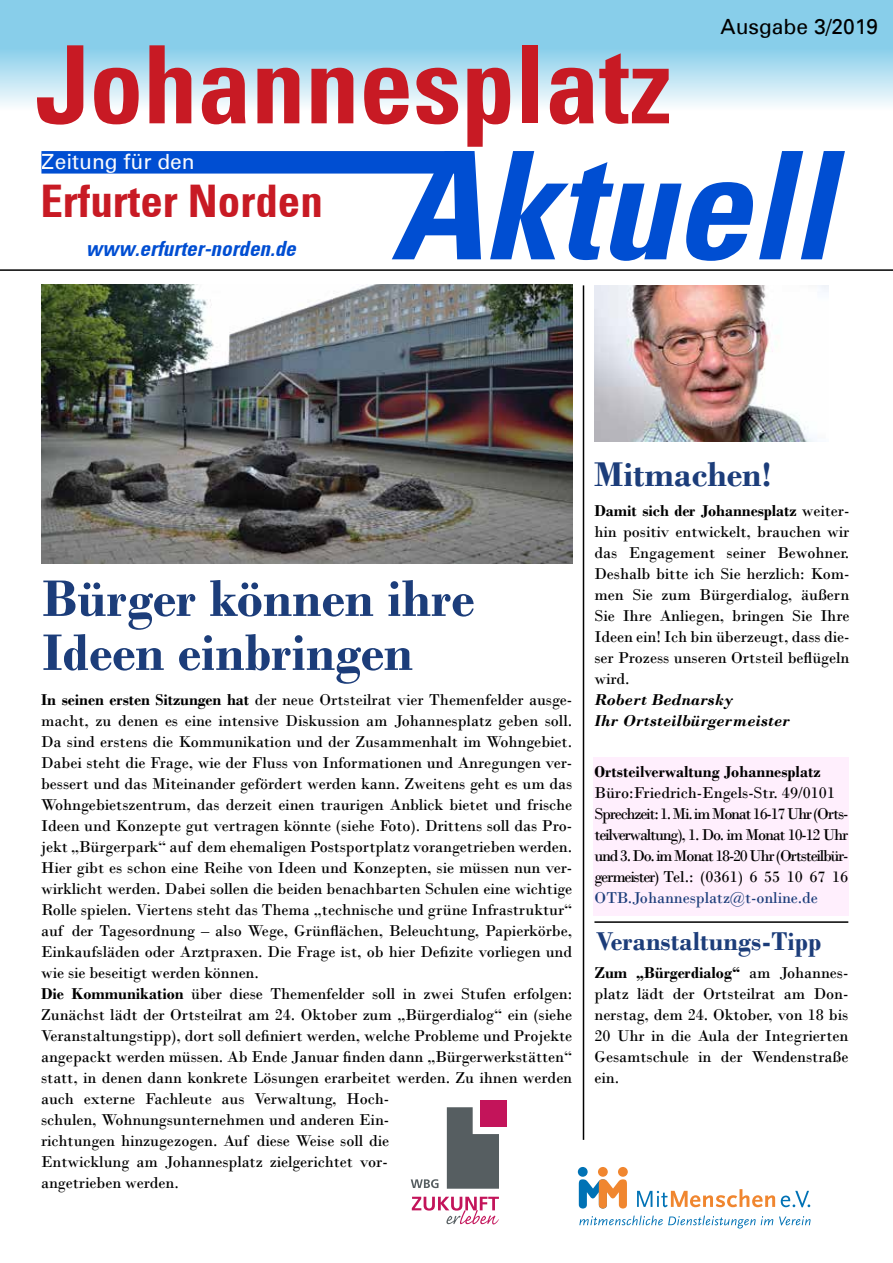
<style>
.page{position:relative;width:893px;height:1263px;background:#fff}
.page>*{position:absolute;margin:0;border:0;box-sizing:border-box;transform-origin:0 0}
.t1{font:150px "Unive Con Bol Obl";color:#004ed2}
.t2{font:700 condensed 108px "Univers";color:#c81a24}
.t3{font:700 54px/54px "Bodoni";color:#1c3d7a}
.t4{font:700 condensed 45px "Univers";color:#c81a24}
.t5{font:700 36px "Bodoni";color:#1c3d7a}
.t6{font:700 27px "Bodoni";color:#1c3d7a}
.t7{font:21px "Unive Con Bol Obl";color:#004ed2}
.t8{font:21px "Univers";color:#000}
.t9{font:21px "Univers";color:#fdfdfd}
.t10{font:16.5px/21px "Bodoni";letter-spacing:-.005em;color:#000;text-align:justify}
.t11{font:16.5px/21px "Bodoni";letter-spacing:-.075em;color:#000}
.t12{font:italic 700 16.5px/21px "Bodoni";color:#000}
.t13{font:700 16.5px "Bodoni";color:#000}
.t14{font:16.5px "Bodoni";letter-spacing:-.005em;color:#1c3d7a}
.s1{font-weight:700}
</style>
<div class="page">
<svg style="left:0;top:0;width:893px;height:174px"></svg>
<div style="left:41px;top:151px;width:430px;height:23px;background:#004ed2"></div>
<svg style="left:579px;top:1179px;width:48px;height:29px"></svg>
<div style="left:598px;top:1167px;width:10px;height:10px;background:#f0862f;border-radius:50%"></div>
<div style="left:618px;top:1167px;width:10px;height:10px;background:#f0862f;border-radius:50%"></div>
<div style="left:578px;top:1167px;width:10px;height:10px;background:#0072b5;border-radius:50%"></div>
<svg style="left:637px;top:1189px;width:138px;height:18px"></svg>
<svg style="left:781px;top:1191px;width:29px;height:16px"></svg>
<svg style="left:579px;top:1215px;width:194px;height:13px"></svg>
<svg style="left:779px;top:1216px;width:31px;height:9px"></svg>
<svg style="left:447px;top:1107px;width:52px;height:82px"></svg>
<div style="left:480px;top:1100px;width:26px;height:26px;background:#c3145a"></div>
<svg style="left:411px;top:1179px;width:27px;height:9px"></svg>
<svg style="left:412px;top:1197px;width:87px;height:27px"></svg>
<div style="left:593px;top:757px;width:256px;height:158px;background:#ffeffd"></div>
<img style="left:41px;top:284px;width:532px;height:279px">
<img style="left:594px;top:285px;width:234px;height:157px">
<hr style="left:0;top:269px;width:893px;height:2px;background:#000">
<hr style="left:583px;top:285px;width:1px;height:855px;background:#000">
<hr style="left:594px;top:921px;width:254px;height:2px;background:#000">
<h2 class="t2" style="left:35px;top:19px;width:638px">Johannesplatz</h2>
<p class="t8" style="left:721px;top:14px;width:159px">Ausgabe 3/2019</p>
<p class="t9" style="left:42px;top:148px;width:154px">Zeitung für den</p>
<h3 class="t4" style="left:40px;top:174px;width:284px">Erfurter Norden</h3>
<p class="t7" style="left:86px;top:236px;width:211px">www.erfurter-norden.de</p>
<h1 class="t1" style="left:391px;top:114px;width:443px">Aktuell</h1>
<h3 class="t3" style="left:42px;top:571px;width:433px">Bürger können ihre<br>Ideen einbringen</h3>
<p class="t10" style="left:41px;top:689px;width:533px;text-align:left"><span class="s1">In seinen ersten Sitzungen hat</span> der neue Ortsteilrat vier Themenfelder ausge&shy;macht, zu denen es eine intensive Diskussion am Johannesplatz geben soll.<br>Da sind erstens die Kommunikation und der Zusammenhalt im Wohngebiet.<br>Dabei steht die Frage, wie der Fluss von Informationen und Anregungen ver&shy;bessert und das Miteinander gefördert werden kann. Zweitens geht es um das Wohngebietszentrum, das derzeit einen traurigen Anblick bietet und frische Ideen und Konzepte gut vertragen könnte (siehe Foto). Drittens soll das Pro&shy;jekt „Bürgerpark“ auf dem ehemaligen Postsportplatz vorangetrieben werden.<br>Hier gibt es schon eine Reihe von Ideen und Konzepten, sie müssen nun ver&shy;wirklicht werden. Dabei sollen die beiden benachbarten Schulen eine wichtige Rolle spielen. Viertens steht das Thema „technische und grüne Infrastruktur“ auf der Tagesordnung – also Wege, Grünflächen, Beleuchtung, Papierkörbe, Einkaufsläden oder Arztpraxen. Die Frage ist, ob hier Defizite vorliegen und wie sie beseitigt werden können.<br><span class="s1">Die Kommunikation</span> über diese Themenfelder soll in zwei Stufen erfolgen:<br>Zunächst lädt der Ortsteilrat am 24. Oktober zum „Bürgerdialog“ ein (siehe Veranstaltungstipp), dort soll definiert werden, welche Probleme und Projekte angepackt werden müssen. Ab Ende Januar finden dann „Bürgerwerkstätten“ statt, in denen dann konkrete Lösungen erarbeitet werden. Zu ihnen werden auch externe Fachleute aus Verwaltung, Hoch-<br>schulen, Wohnungsunternehmen und anderen Ein-<br>richtungen hinzugezogen. Auf diese Weise soll die<br>Entwicklung am Johannesplatz zielgerichtet vor-<br>angetrieben werden.</p>
<h3 class="t5" style="left:594px;top:453px;width:179px">Mitmachen!</h3>
<p class="t10" style="left:594px;top:500px;width:257px"><span class="s1">Damit sich der Johannesplatz</span> weiter&shy;hin positiv entwickelt, brauchen wir das Engagement seiner Bewohner.<br>Deshalb bitte ich Sie herzlich: Kom&shy;men Sie zum Bürgerdialog, äußern Sie Ihre Anliegen, bringen Sie Ihre Ideen ein! Ich bin überzeugt, dass die&shy;ser Prozess unseren Ortsteil beflügeln wird.</p>
<p class="t12" style="left:594px;top:689px;width:197px">Robert Bednarsky<br>Ihr Ortsteilbürgermeister</p>
<p class="t13" style="left:594px;top:762px;width:228px">Ortsteilverwaltung Johannesplatz</p>
<p class="t11" style="left:594px;top:782px;width:255px">Büro:Friedrich-Engels-Str. 49/0101<br>Sprechzeit: 1. Mi. im Monat 16-17 Uhr (Orts&shy;teilverwaltung), 1. Do. im Monat 10-12 Uhr und 3. Do. im Monat 18-20 Uhr (Ortsteilbür&shy;germeister) Tel.: (0361) 6 55 10 67 16</p>
<p class="t14" style="left:594px;top:888px;width:225px">OTB.Johannesplatz@t-online.de</p>
<h3 class="t6" style="left:596px;top:926px;width:227px">Veranstaltungs-Tipp</h3>
<p class="t10" style="left:594px;top:962px;width:255px"><span class="s1">Zum „Bürgerdialog“</span> am Johannes&shy;platz lädt der Ortsteilrat am Don&shy;nerstag, dem 24. Oktober, von 18 bis 20 Uhr in die Aula der Integrierten Gesamtschule in der Wendenstraße ein.</p>
</div>
